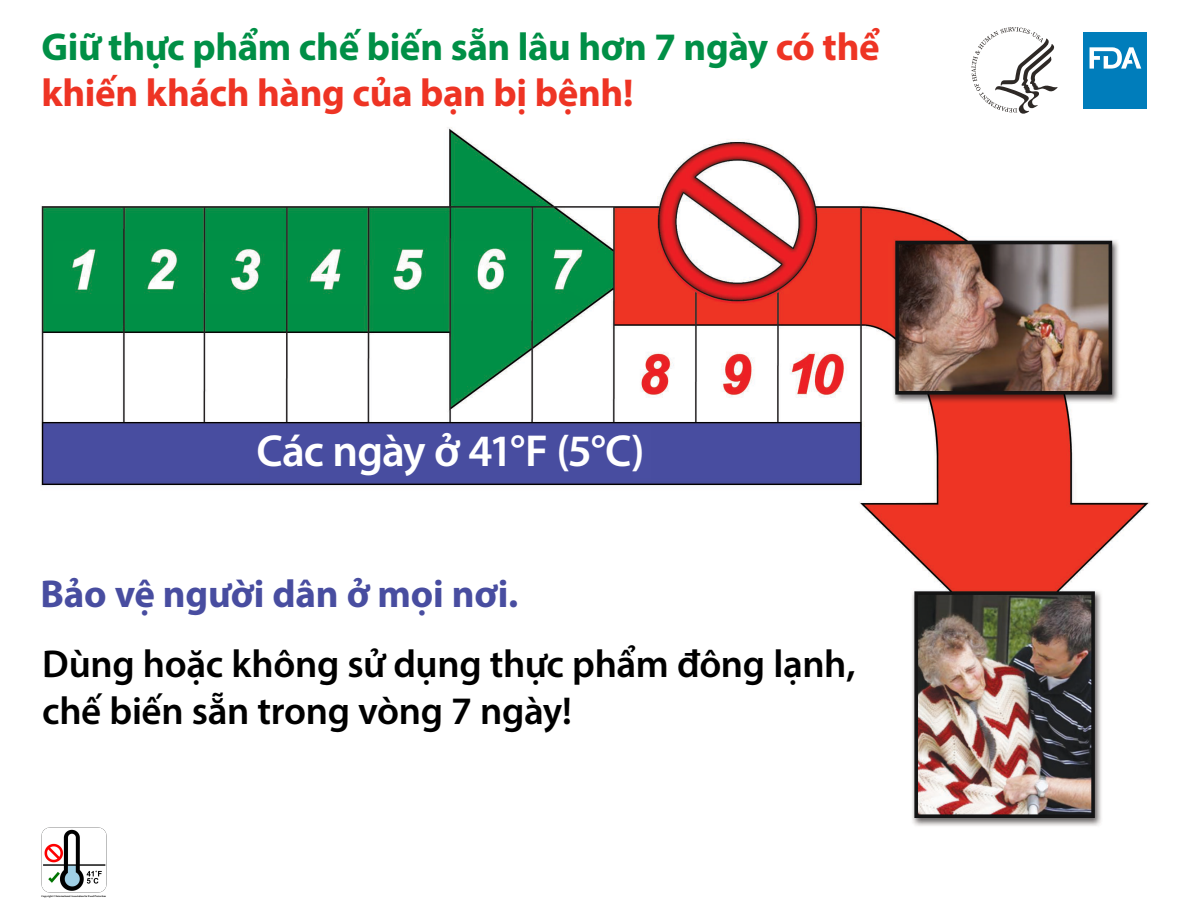
<style>
.page{position:relative;width:1188px;height:918px;background:#fff}
.page>*{position:absolute;margin:0;border:0;box-sizing:border-box;transform-origin:0 0}
.t1{font:600 45px "Myriad Pro";letter-spacing:-.02em;color:#fff}
.t2{font:600 39px/70.1px "Myriad Pro";letter-spacing:-.01em;color:#000}
.t3{font:700 39px/46.8px "Myriad Pro";letter-spacing:-.01em;color:#008f46}
.t4{font:700 2.7px "Times New Roman";letter-spacing:-.005em;color:#000}
.s1{color:#ee3424}
.s2{font-weight:700;color:#484da0}
</style>
<div class="page">
<img style="left:41px;top:32px;width:1109px;height:794px">
<div style="left:164px;top:24px;width:861px;height:100px;background:#fff"></div>
<div style="left:108px;top:587px;width:682px;height:61px;background:#fff"></div>
<div style="left:261px;top:428px;width:372px;height:54px;background:#484da0"></div>
<div style="left:169px;top:687px;width:569px;height:112px;background:#fff"></div>
<div style="left:35px;top:814px;width:85px;height:85px;background:#fff"></div>
<div style="left:1083px;top:33px;width:64px;height:76px;background:#007dbb"></div>
<svg style="left:1090px;top:47px;width:51px;height:22px"></svg>
<svg style="left:971px;top:27px;width:87px;height:87px"></svg>
<img style="left:41px;top:828px;width:65px;height:65px">
<p class="t3" style="left:41px;top:22px;width:840px">Giữ thực phẩm chế biến sẵn lâu hơn 7 ngày <span class="s1">có thể khiến khách hàng của bạn bị bệnh!</span></p>
<p class="t1" style="left:257px;top:422px;width:390px">Các ngày ở 41°F (5°C)</p>
<p class="t2" style="left:41px;top:558px;width:816px"><span class="s2">Bảo vệ người dân ở mọi nơi.<br></span>Dùng hoặc không sử dụng thực phẩm đông lạnh,</p>
<p class="t2" style="left:42px;top:675px;width:531px">chế biến sẵn trong vòng 7 ngày!</p>
<p class="t4" style="left:41px;top:894px;width:66px">Copyright © International Association for Food Protection</p>
</div>
